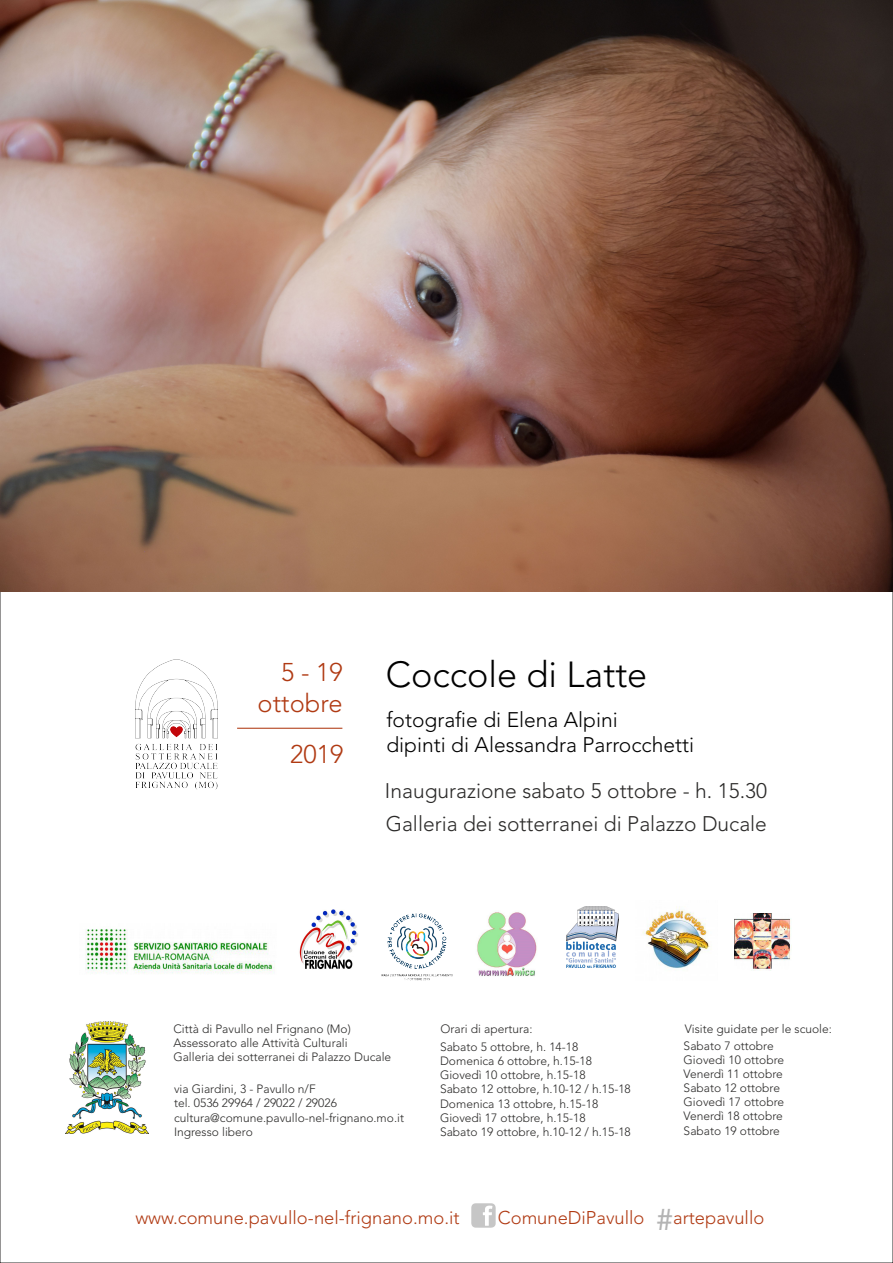
<style>
.page{position:relative;width:893px;height:1263px;background:#fff}
.page>*{position:absolute;margin:0;border:0;box-sizing:border-box;transform-origin:0 0}
.t1{font:300 36px "Avenir LT Std";color:#000}
.t2{font:29.85px "Avenir LT Std";color:#b3b3b3}
.t3{font:300 25.5px/30.2px "Avenir LT Std";color:#b03a13;text-align:right}
.t4{font:300 21px "Avenir LT Std";color:#2b2a29}
.t5{font:300 21px/24.8px "Avenir LT Std";color:#000}
.t6{font:300 18.38px "Avenir LT Std";color:#b03a13}
.t7{font:300 12px/14.2px "Avenir LT Std";color:#2b2a29}
</style>
<div class="page">
<hr style="left:237px;top:728px;width:105px;height:1px;background:#b03a13">
<img style="left:66px;top:1022px;width:82px;height:112px">
<img style="left:471px;top:1203px;width:24px;height:24px">
<img style="left:135px;top:660px;width:83px;height:130px">
<img style="left:0;top:0;width:893px;height:592px">
<img style="left:85px;top:929px;width:190px;height:45px">
<img style="left:735px;top:913px;width:56px;height:57px">
<img style="left:381px;top:913px;width:72px;height:68px">
<img style="left:477px;top:911px;width:60px;height:65px">
<img style="left:566px;top:906px;width:52px;height:62px">
<img style="left:642px;top:906px;width:69px;height:63px">
<img style="left:299px;top:909px;width:59px;height:61px">
<h3 class="t3" style="left:258px;top:660px;width:87px">5 - 19 ottobre</h3>
<h3 class="t3" style="left:290px;top:741px;width:55px">2019</h3>
<h1 class="t1" style="left:386px;top:660px;width:263px">Coccole di Latte</h1>
<h3 class="t5" style="left:386px;top:710px;width:309px">fotografie di Elena Alpini<br>dipinti di Alessandra Parrocchetti</h3>
<h3 class="t4" style="left:385px;top:782px;width:383px">Inaugurazione sabato 5 ottobre - h. 15.30</h3>
<h3 class="t4" style="left:386px;top:815px;width:383px">Galleria dei sotterranei di Palazzo Ducale</h3>
<p class="t7" style="left:173px;top:1023px;width:219px">Città di Pavullo nel Frignano (Mo)<br>Assessorato alle Attività Culturali<br>Galleria dei sotterranei di Palazzo Ducale</p>
<p class="t7" style="left:441px;top:1022px;width:93px">Orari di apertura:</p>
<p class="t7" style="left:440px;top:1041px;width:192px">Sabato 5 ottobre, h. 14-18<br>Domenica 6 ottobre, h.15-18<br>Giovedì 10 ottobre, h.15-18<br>Sabato 12 ottobre, h.10-12 / h.15-18<br>Domenica 13 ottobre, h.15-18<br>Giovedì 17 ottobre, h.15-18<br>Sabato 19 ottobre, h.10-12 / h.15-18</p>
<p class="t7" style="left:174px;top:1083px;width:231px">via Giardini, 3 - Pavullo n/F<br>tel. 0536 29964 / 29022 / 29026 cultura@comune.pavullo-nel-frignano.mo.it<br>Ingresso libero</p>
<p class="t7" style="left:685px;top:1023px;width:149px">Visite guidate per le scuole:</p>
<p class="t7" style="left:684px;top:1039px;width:102px">Sabato 7 ottobre<br>Giovedì 10 ottobre<br>Venerdì 11 ottobre<br>Sabato 12 ottobre<br>Giovedì 17 ottobre<br>Venerdì 18 ottobre<br>Sabato 19 ottobre</p>
<h2 class="t2" style="left:656px;top:1207px;width:18px">#</h2>
<h3 class="t6" style="left:135px;top:1210px;width:326px">www.comune.pavullo-nel-frignano.mo.it</h3>
<h3 class="t6" style="left:498px;top:1210px;width:148px">ComuneDiPavullo</h3>
<h3 class="t6" style="left:673px;top:1210px;width:93px">artepavullo</h3>
</div>
